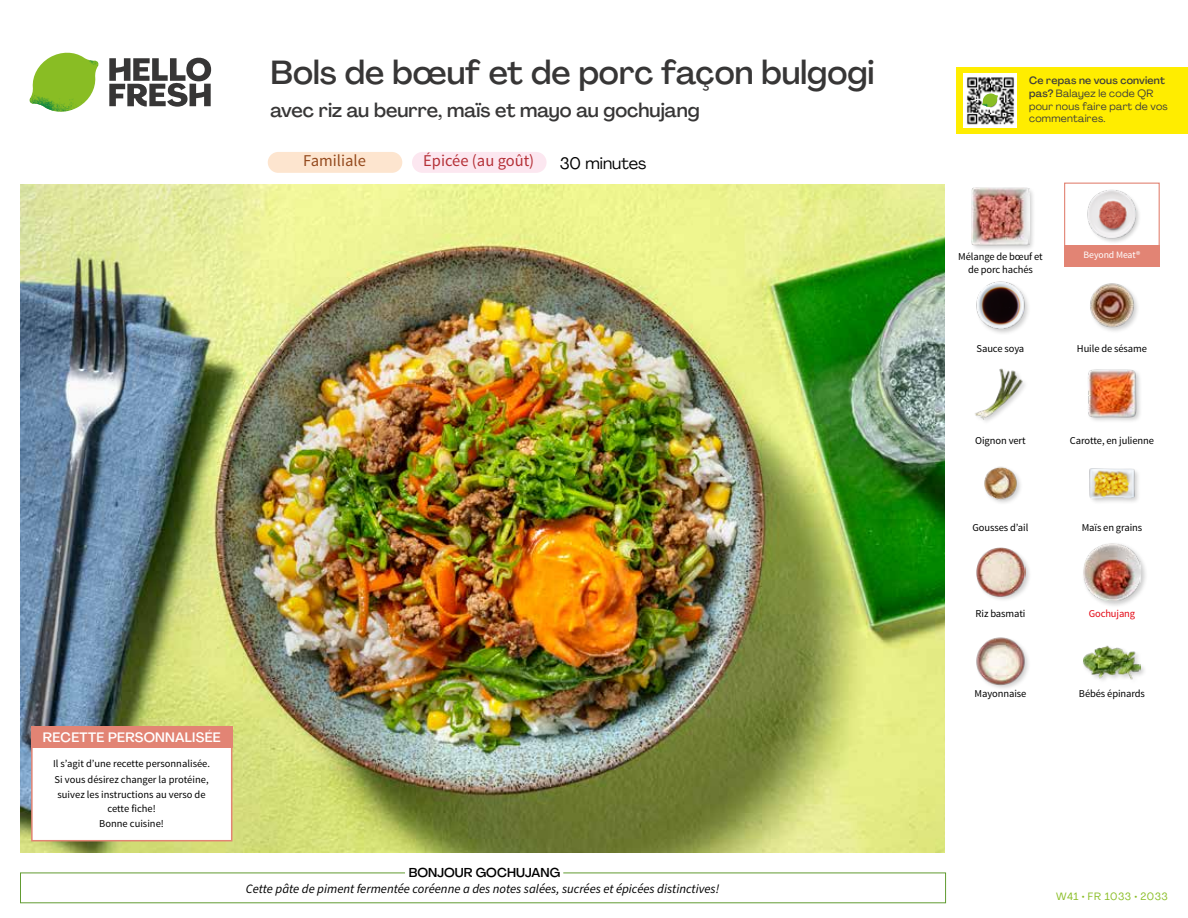
<style>
.page{position:relative;width:1188px;height:918px;background:#fff}
.page>*{position:absolute;margin:0;border:0;box-sizing:border-box;transform-origin:0 0}
.t1{font:500 33px "Agrandir";color:#373636}
.t2{font:500 19.5px "Agrandir";color:#373636}
.t3{font:16.5px "Source Sans Pro";color:#b53138}
.t4{font:16.5px "Source Sans Pro";color:#944a1e}
.t5{font:16.5px "Agrandir";color:#000}
.t6{font:500 13.5px "Agrandir";letter-spacing:.02em;color:#fff}
.t7{font:italic 12.75px "Source Sans Pro";color:#000}
.t8{font:500 12.75px "Agrandir";color:#000}
.t9{font:10.5px/15.6px "Source Sans Pro";letter-spacing:-.01em;color:#000;text-align:center}
.t10{font:10.5px/12.8px "Agrandir";letter-spacing:.02em;color:#3c3c3b}
.t11{font:10.5px "Agrandir";letter-spacing:.05em;color:#89bd24}
.t12{font:10.5px "Source Sans Pro";letter-spacing:-.01em;color:#e30613}
.t13{font:9.75px "Source Sans Pro";letter-spacing:-.01em;color:#fff}
.s1{font-weight:500}
</style>
<div class="page">
<svg style="left:109px;top:57px;width:102px;height:50px"></svg>
<svg style="left:34px;top:53px;width:62px;height:40px"></svg>
<img style="left:67px;top:53px;width:32px;height:26px">
<img style="left:33px;top:75px;width:59px;height:11px">
<img style="left:29px;top:79px;width:61px;height:33px">
<img style="left:65px;top:86px;width:27px;height:25px">
<img style="left:21px;top:184px;width:924px;height:668px">
<div style="left:412px;top:152px;width:135px;height:21px;background:#fce7f0;border-radius:10px"></div>
<div style="left:268px;top:152px;width:134px;height:21px;background:#fde5cf;border-radius:10px"></div>
<div style="left:1082px;top:644px;width:65px;height:41px;background:#000;opacity:.2"></div>
<img style="left:1083px;top:644px;width:58px;height:41px">
<img style="left:976px;top:637px;width:53px;height:51px">
<div style="left:1082px;top:541px;width:66px;height:67px;background:#000;opacity:.2"></div>
<img style="left:1083px;top:543px;width:58px;height:58px">
<div style="left:975px;top:547px;width:57px;height:56px;background:#000;opacity:.2"></div>
<img style="left:975px;top:547px;width:51px;height:50px">
<div style="left:1089px;top:467px;width:52px;height:38px;background:#f8f8f8"></div>
<img style="left:1089px;top:468px;width:48px;height:33px">
<img style="left:984px;top:466px;width:37px;height:37px">
<img style="left:1088px;top:369px;width:52px;height:52px">
<img style="left:975px;top:368px;width:50px;height:54px">
<img style="left:1090px;top:283px;width:48px;height:48px">
<img style="left:976px;top:281px;width:53px;height:52px">
<div style="left:1087px;top:189px;width:55px;height:55px;background:#000;opacity:.2"></div>
<img style="left:1087px;top:189px;width:50px;height:50px">
<div style="left:971px;top:187px;width:65px;height:64px;background:#000;opacity:.2"></div>
<img style="left:972px;top:188px;width:57px;height:57px">
<div style="left:1064px;top:183px;width:96px;height:72px;border:1px solid #e28474"></div>
<div style="left:1064px;top:245px;width:96px;height:21px;background:#e28474"></div>
<div style="left:31px;top:726px;width:201px;height:115px;background:#fff;border:2px solid #e28474"></div>
<div style="left:31px;top:726px;width:202px;height:22px;background:#e28474"></div>
<div style="left:956px;top:67px;width:232px;height:67px;background:#ffed00"></div>
<img style="left:964px;top:74px;width:52px;height:54px">
<svg style="left:982px;top:93px;width:16px;height:14px"></svg>
<h1 class="t1" style="left:271px;top:52px;width:606px">Bols de bœuf et de porc façon bulgogi</h1>
<h2 class="t2" style="left:271px;top:98px;width:431px">avec riz au beurre, maïs et mayo au gochujang</h2>
<h3 class="t4" style="left:303px;top:151px;width:64px">Familiale</h3>
<h3 class="t5" style="left:560px;top:153px;width:88px">30 minutes</h3>
<h3 class="t3" style="left:423px;top:151px;width:113px">Épicée (au goût)</h3>
<p class="t6" style="left:43px;top:729px;width:179px">RECETTE PERSONNALISÉE</p>
<p class="t9" style="left:53px;top:756px;width:158px;text-align:left">Il s’agit d’une recette personnalisée.<br>Si vous désirez changer la protéine, suivez les instructions au verso de</p>
<p class="t9" style="left:99px;top:801px;width:66px">cette fiche!<br>Bonne cuisine!</p>
<p class="t8" style="left:409px;top:864px;width:153px">BONJOUR GOCHUJANG</p>
<p class="t7" style="left:246px;top:880px;width:475px">Cette pâte de piment fermentée coréenne a des notes salées, sucrées et épicées distinctives!</p>
<p class="t10" style="left:1029px;top:74px;width:140px"><span class="s1">Ce repas ne vous convient pas?</span> Balayez le code QR pour nous faire part de vos commentaires.</p>
<p class="t9" style="left:958px;top:250px;width:86px;line-height:13.5px">Mélange de bœuf et de porc hachés</p>
<p class="t9" style="left:977px;top:341px;width:49px">Sauce soya</p>
<p class="t13" style="left:1084px;top:249px;width:58px">Beyond Meat®</p>
<p class="t9" style="left:1077px;top:341px;width:72px">Huile de sésame</p>
<p class="t9" style="left:975px;top:433px;width:52px">Oignon vert</p>
<p class="t9" style="left:1070px;top:433px;width:86px">Carotte, en julienne</p>
<p class="t9" style="left:973px;top:520px;width:57px">Gousses d’ail</p>
<p class="t9" style="left:1082px;top:520px;width:62px">Maïs en grains</p>
<p class="t9" style="left:976px;top:606px;width:51px">Riz basmati</p>
<p class="t12" style="left:1089px;top:607px;width:48px">Gochujang</p>
<p class="t9" style="left:975px;top:686px;width:53px">Mayonnaise</p>
<p class="t9" style="left:1079px;top:686px;width:68px">Bébés épinards</p>
<p class="t11" style="left:1056px;top:890px;width:113px">W41 • FR 1033 • 2033</p>
</div>
